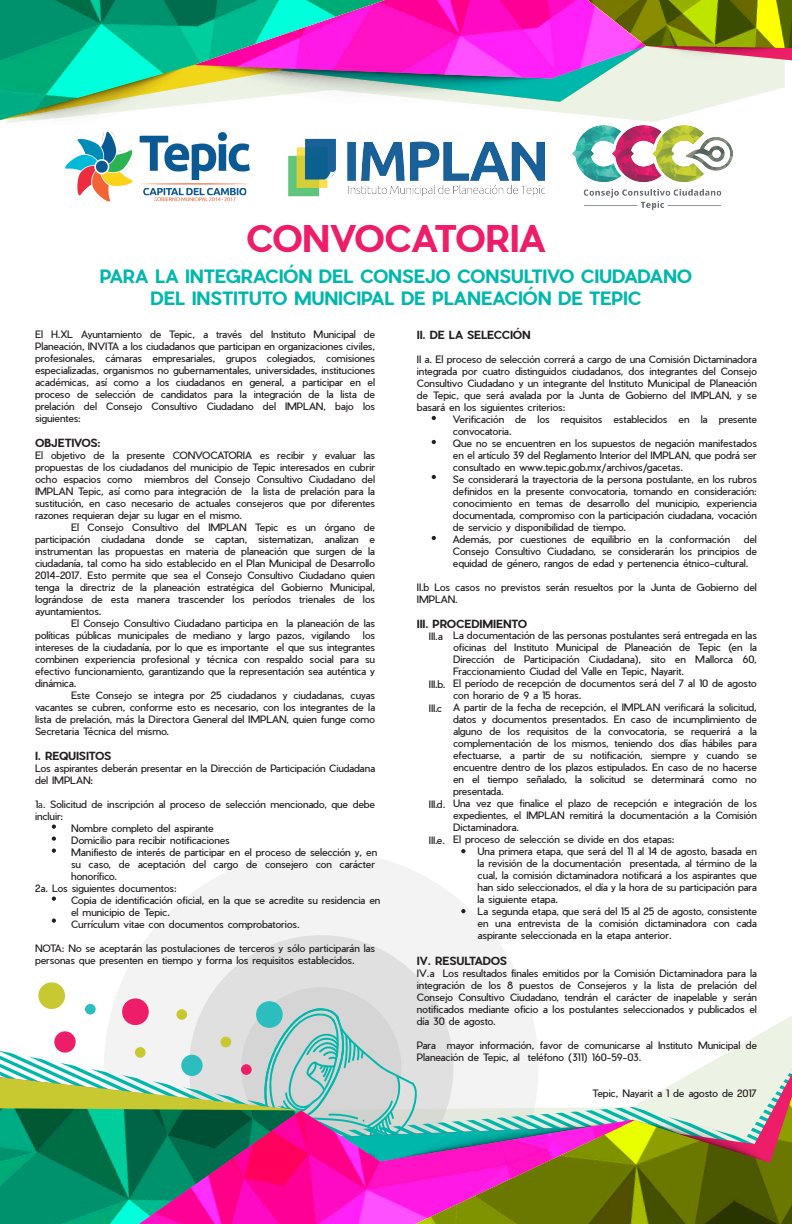
<style>
.page{position:relative;width:792px;height:1224px;background:#fff}
.page>*{position:absolute;margin:0;border:0;box-sizing:border-box;transform-origin:0 0}
.t1{font:700 36px "Pier Sans";letter-spacing:-.01em;color:#ed1d69}
.t2{font:700 18px/21.6px "Pier Sans";letter-spacing:-.01em;color:#00b7ac;text-align:center}
.t3{font:700 11px "Pier Sans";letter-spacing:-.005em;color:#231f20}
.t4{font:10px/12px "Pier Sans";letter-spacing:-.01em;color:#231f20;text-align:justify}
.s1{font-family:"Myriad Pro"}
</style>
<div class="page">
<svg style="left:120px;top:850px;width:403px;height:137px;fill:#f3f3f3"></svg>
<svg style="left:189px;top:935px;width:264px;height:52px;fill:#e0e0e0"></svg>
<svg style="left:0;top:987px;width:792px;height:121px"></svg>
<img style="left:0;top:1108px;width:293px;height:116px">
<img style="left:2px;top:1110px;width:291px;height:114px">
<img style="left:293px;top:1060px;width:499px;height:164px">
<img style="left:572px;top:125px;width:160px;height:85px">
<img style="left:288px;top:138px;width:258px;height:59px">
<img style="left:65px;top:131px;width:185px;height:71px">
<div style="left:181px;top:1055px;width:22px;height:21px;background:#2cbebe;border-radius:50%"></div>
<div style="left:54px;top:1031px;width:22px;height:22px;background:#ed1d69;border-radius:50%"></div>
<div style="left:176px;top:1009px;width:11px;height:11px;background:#c8c831;border-radius:50%"></div>
<div style="left:85px;top:1004px;width:11px;height:11px;background:#2cbebe;border-radius:50%"></div>
<div style="left:241px;top:1064px;width:11px;height:11px;background:#ed1d69;border-radius:50%"></div>
<div style="left:135px;top:1047px;width:11px;height:11px;background:#c8c831;border-radius:50%"></div>
<div style="left:220px;top:1037px;width:11px;height:10px;background:#c8c831;border-radius:50%"></div>
<div style="left:38px;top:982px;width:27px;height:27px;background:#c8c831;border-radius:50%"></div>
<div style="left:122px;top:998px;width:27px;height:27px;background:#ed1d69;border-radius:50%"></div>
<div style="left:256px;top:1001px;width:27px;height:27px;background:#2cbebe;border-radius:50%"></div>
<svg style="left:488px;top:104px;width:233px;height:16px;fill:#ecf3e5"></svg>
<svg style="left:0;top:120px;width:36px;height:3px"></svg>
<svg style="left:488px;top:48px;width:304px;height:56px;background:#c9dcd4"></svg>
<img style="left:488px;top:0;width:158px;height:79px">
<img style="left:0;top:0;width:488px;height:120px">
<img style="left:554px;top:0;width:238px;height:48px">
<svg style="left:52px;top:824px;width:4px;height:5px"></svg>
<svg style="left:52px;top:836px;width:4px;height:5px"></svg>
<svg style="left:52px;top:848px;width:4px;height:5px"></svg>
<svg style="left:52px;top:896px;width:4px;height:5px"></svg>
<svg style="left:52px;top:918px;width:4px;height:5px"></svg>
<svg style="left:432px;top:416px;width:4px;height:4px"></svg>
<svg style="left:432px;top:440px;width:4px;height:4px"></svg>
<svg style="left:432px;top:475px;width:4px;height:4px"></svg>
<svg style="left:432px;top:536px;width:4px;height:4px"></svg>
<svg style="left:461px;top:849px;width:5px;height:4px"></svg>
<svg style="left:461px;top:909px;width:5px;height:4px"></svg>
<h1 class="t1" style="left:246px;top:214px;width:301px">CONVOCATORIA</h1>
<h2 class="t2" style="left:100px;top:266px;width:594px">PARA LA INTEGRACIÓN DEL CONSEJO CONSULTIVO CIUDADANO<br>DEL INSTITUTO MUNICIPAL DE PLANEACIÓN DE TEPIC</h2>
<p class="t4" style="left:35px;top:328px;width:342px">El H.XL Ayuntamiento de Tepic, a través del Instituto Municipal de Planeación, INVITA a los ciudadanos que participan en organizaciones civiles, profesionales, cámaras empresariales, grupos colegiados, comisiones especializadas, organismos no gubernamentales, universidades, instituciones académicas, así como a los ciudadanos en general, a participar en el proceso de selección de candidatos para la integración de la lista de prelación del Consejo Consultivo Ciudadano del IMPLAN, bajo los siguientes:</p>
<p class="t3" style="left:35px;top:435px;width:67px">OBJETIVOS:</p>
<p class="t4" style="left:35px;top:449px;width:342px">El objetivo de la presente CONVOCATORIA es recibir y evaluar las propuestas de los ciudadanos del municipio de Tepic interesados en cubrir ocho espacios como miembros del Consejo Consultivo Ciudadano del IMPLAN Tepic, así como para integración de la lista de prelación para la sustitución, en caso necesario de actuales consejeros que por diferentes razones requieran dejar su lugar en el mismo.</p>
<p class="t4" style="left:35px;top:521px;width:342px;text-indent:36px">El Consejo Consultivo del IMPLAN Tepic es un órgano de participación ciudadana donde se captan, sistematizan, analizan e instrumentan las propuestas en materia de planeación que surgen de la ciudadanía, tal como ha sido establecido en el Plan Municipal de Desarrollo 2014-2017. Esto permite que sea el Consejo Consultivo Ciudadano quien tenga la directriz de la planeación estratégica del Gobierno Municipal, lográndose de esta manera trascender los períodos trienales de los ayuntamientos.</p>
<p class="t4" style="left:35px;top:617px;width:341px;text-indent:36px">El Consejo Consultivo Ciudadano participa en la planeación de las políticas públicas municipales de mediano y largo pazos, vigilando</p>
<p class="t3" style="left:417px;top:327px;width:115px">II. DE LA SELECCIÓN</p>
<p class="t4" style="left:417px;top:353px;width:342px">II a. El proceso de selección correrá a cargo de una Comisión Dictaminadora integrada por cuatro distinguidos ciudadanos, dos integrantes del Consejo Consultivo Ciudadano y un integrante del Instituto Municipal de Planeación de Tepic, que será avalada por la Junta de Gobierno del IMPLAN, y se basará en los siguientes criterios:</p>
<p class="t4" style="left:453px;top:413px;width:306px;text-align:left">Verificación de los requisitos establecidos en la presente convocatoria.<br>Que no se encuentren en los supuestos de negación manifestados en el artículo 39 del Reglamento Interior del IMPLAN, que podrá ser consultado en www.tepic.gob.mx/archivos/gacetas.<br>Se considerará la trayectoria de la persona postulante, en los rubros definidos en la presente convocatoria, tomando en consideración: conocimiento en temas de desarrollo del municipio, experiencia documentada, compromiso con la participación ciudadana, vocación de servicio y disponibilidad de tiempo.<br>Además, por cuestiones de equilibrio en la conformación</p>
<p class="t4" style="left:453px;top:533px;width:306px;text-indent:291px">del Consejo Consultivo Ciudadano, se considerarán los principios de equidad de género, rangos de edad y pertenencia étnico-cultural.</p>
<p class="t4" style="left:417px;top:581px;width:341px">II.b Los casos no previstos serán resueltos por la Junta de Gobierno del<br>IMPLAN.</p>
<p class="t3" style="left:417px;top:616px;width:112px">III. PROCEDIMIENTO</p>
<p class="t4" style="left:429px;top:630px;width:16px">III.a</p>
<p class="t4" style="left:35px;top:629px;width:341px;text-indent:328px">los intereses de la ciudadanía, por lo que es importante el que sus integrantes combinen experiencia profesional y técnica con respaldo social para su efectivo funcionamiento, garantizando que la representación sea auténtica y dinámica.</p>
<p class="t4" style="left:35px;top:689px;width:342px;text-indent:36px">Este Consejo se integra por 25 ciudadanos y ciudadanas, cuyas vacantes se cubren, conforme esto es necesario, con los integrantes de la lista de prelación, más la Directora General del IMPLAN, quien funge como Secretaria Técnica del mismo.</p>
<p class="t3" style="left:35px;top:748px;width:78px">I. REQUISITOS</p>
<p class="t4" style="left:35px;top:762px;width:342px">Los aspirantes deberán presentar en la Dirección de Participación Ciudadana del IMPLAN:</p>
<p class="t4" style="left:35px;top:798px;width:342px">1<span class="s1">a</span>. Solicitud de inscripción al proceso de selección mencionado, que debe</p>
<p class="t4" style="left:35px;top:810px;width:30px">incluir:</p>
<p class="t4" style="left:71px;top:822px;width:144px">Nombre completo del aspirante</p>
<p class="t4" style="left:71px;top:834px;width:160px">Domicilio para recibir notificaciones</p>
<p class="t4" style="left:71px;top:846px;width:308px">Manifiesto de interés de participar en el proceso de selección y, en</p>
<p class="t4" style="left:71px;top:858px;width:306px">su caso, de aceptación del cargo de consejero con carácter</p>
<p class="t4" style="left:71px;top:870px;width:47px">honorífico.</p>
<p class="t4" style="left:35px;top:882px;width:143px">2a. Los siguientes documentos:</p>
<p class="t4" style="left:71px;top:894px;width:311px">Copia de identificación oficial, en la que se acredite su residencia en</p>
<p class="t4" style="left:71px;top:906px;width:100px">el municipio de Tepic.</p>
<p class="t4" style="left:71px;top:918px;width:230px">Currículum vitae con documentos comprobatorios.</p>
<p class="t4" style="left:35px;top:942px;width:341px">NOTA: No se aceptarán las postulaciones de terceros y sólo participarán las personas que presenten en tiempo y forma los requisitos establecidos.</p>
<p class="t4" style="left:453px;top:630px;width:305px;text-align:left">La documentación de las personas postulantes será entregada en las oficinas del Instituto Municipal de Planeación de Tepic (en la Dirección de Participación Ciudadana), sito en Mallorca 60, Fraccionamiento Ciudad del Valle en Tepic, Nayarit.<br>El período de recepción de documentos será del 7 al 10 de agosto con horario de 9 a 15 horas.<br>A partir de la fecha de recepción, el IMPLAN verificará la solicitud, datos y documentos presentados. En caso de incumplimiento de alguno de los requisitos de la convocatoria, se requerirá a la complementación de los mismos, teniendo dos días hábiles para efectuarse, a partir de su notificación, siempre y cuando se encuentre dentro de los plazos estipulados. En caso de no hacerse en el tiempo señalado, la solicitud se determinará como no presentada.<br>Una vez que finalice el plazo de recepción e integración de los expedientes, el IMPLAN remitirá la documentación a la Comisión Dictaminadora.<br>El proceso de selección se divide en dos etapas:</p>
<p class="t4" style="left:478px;top:845px;width:281px;text-align:left">Una primera etapa, que será del 11 al 14 de agosto, basada en la revisión de la documentación presentada, al término de la cual, la comisión dictaminadora notificará a los aspirantes que han sido seleccionados, el día y la hora de su participación para la siguiente etapa.<br>La segunda etapa, que será del 15 al 25 de agosto, consistente en una entrevista de la comisión dictaminadora con cada aspirante seleccionada en la etapa anterior.</p>
<p class="t4" style="left:429px;top:678px;width:18px">III.b.</p>
<p class="t4" style="left:429px;top:702px;width:15px">III.c</p>
<p class="t4" style="left:429px;top:798px;width:18px">III.d.</p>
<p class="t4" style="left:429px;top:834px;width:18px">III.e.</p>
<p class="t3" style="left:417px;top:953px;width:91px">IV. RESULTADOS</p>
<p class="t4" style="left:417px;top:967px;width:342px">IV.a Los resultados finales emitidos por la Comisión Dictaminadora para la integración de los 8 puestos de Consejeros y la lista de prelación del Consejo Consultivo Ciudadano, tendrán el carácter de inapelable y serán notificados mediante oficio a los postulantes seleccionados y publicados el día 30 de agosto.</p>
<p class="t4" style="left:417px;top:1039px;width:342px">Para mayor información, favor de comunicarse al Instituto Municipal de<br>Planeación de Tepic, al teléfono (311) 160-59-03.</p>
<p class="t4" style="left:593px;top:1087px;width:166px">Tepic, Nayarit a 1 de agosto de 2017</p>
</div>
